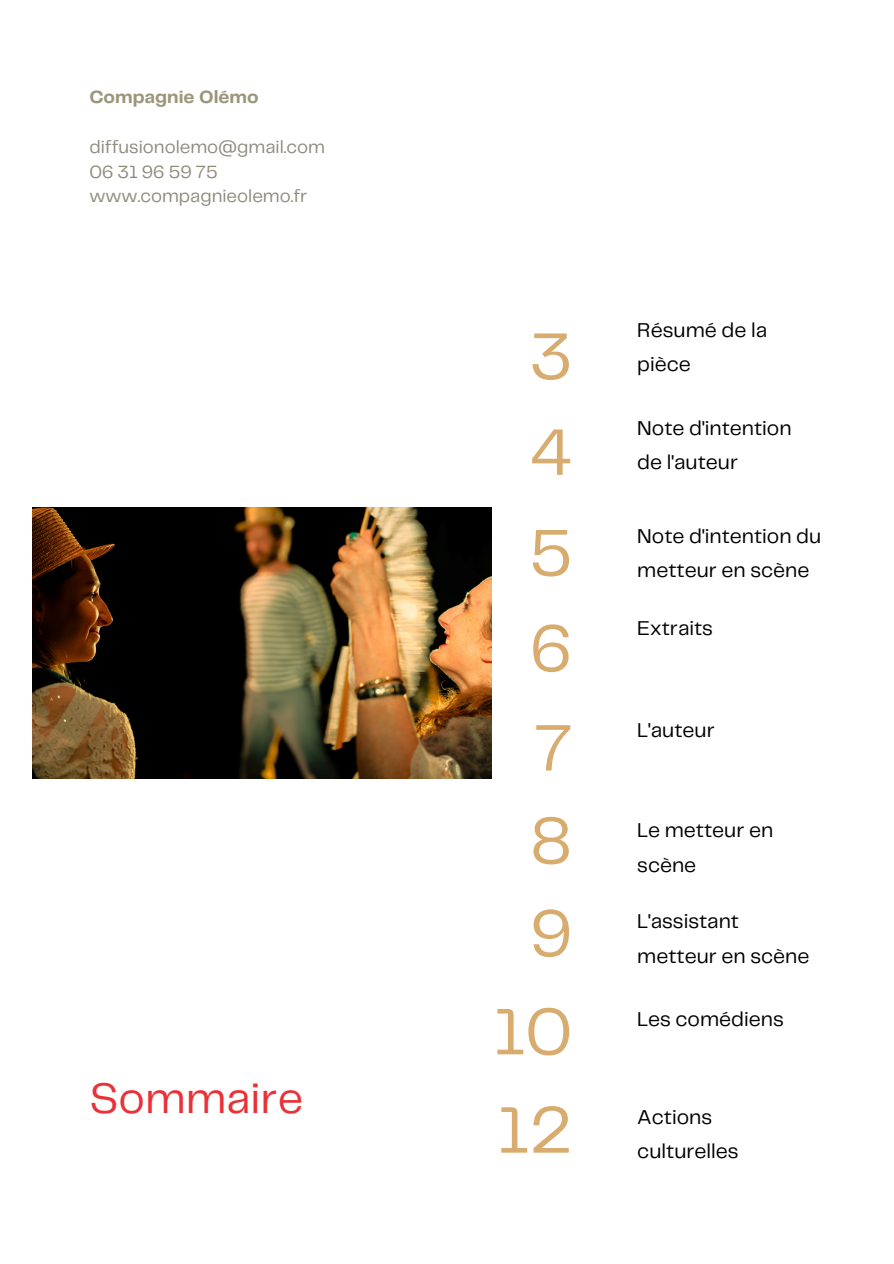
<style>
.page{position:relative;width:894px;height:1264px;background:#fff}
.page>*{position:absolute;margin:0;border:0;box-sizing:border-box;transform-origin:0 0}
.t1{font:68.25px "Telegraf";color:#d8ac6f}
.t2{font:44.25px "Telegraf";color:#e93137}
.t3{font:20.85px/34.2px "Telegraf";color:#000}
.t4{font:18.3px "Telegraf";color:#8f8a7e}
.t5{font:700 18.3px "Telegraf";color:#9b967a}
</style>
<div class="page">
<img style="left:33px;top:507px;width:458px;height:271px">
<p class="t5" style="left:89px;top:89px;width:171px">Compagnie Olémo</p>
<p class="t4" style="left:89px;top:139px;width:237px">diffusionolemo@gmail.com</p>
<p class="t4" style="left:89px;top:164px;width:130px">06 31 96 59 75</p>
<p class="t4" style="left:89px;top:188px;width:219px">www.compagnieolemo.fr</p>
<h2 class="t2" style="left:89px;top:1079px;width:215px">Sommaire</h2>
<h2 class="t1" style="left:529px;top:327px;width:44px">3</h2>
<h2 class="t3" style="left:637px;top:313px;width:131px">Résumé de la pièce</h2>
<p class="t1" style="left:529px;top:423px;width:44px">4</p>
<h1 class="t1" style="left:529px;top:523px;width:44px">5</h1>
<p class="t1" style="left:530px;top:619px;width:44px">6</p>
<p class="t1" style="left:534px;top:718px;width:39px">7</p>
<h2 class="t1" style="left:530px;top:811px;width:44px">8</h2>
<h2 class="t1" style="left:530px;top:904px;width:44px">9</h2>
<h2 class="t1" style="left:493px;top:1002px;width:81px">10</h2>
<p class="t3" style="left:637px;top:411px;width:156px">Note d'intention de l'auteur</p>
<p class="t3" style="left:637px;top:519px;width:185px">Note d'intention du metteur en scène</p>
<p class="t3" style="left:637px;top:612px;width:77px">Extraits</p>
<p class="t3" style="left:637px;top:714px;width:79px">L'auteur</p>
<p class="t3" style="left:637px;top:814px;width:137px">Le metteur en scène</p>
<h2 class="t3" style="left:637px;top:905px;width:103px">L'assistant</h2>
<h2 class="t3" style="left:637px;top:939px;width:174px">metteur en scène</h2>
<p class="t3" style="left:637px;top:1003px;width:148px">Les comédiens</p>
<h2 class="t1" style="left:497px;top:1100px;width:77px">12</h2>
<h2 class="t3" style="left:637px;top:1100px;width:103px">Actions culturelles</h2>
</div>
